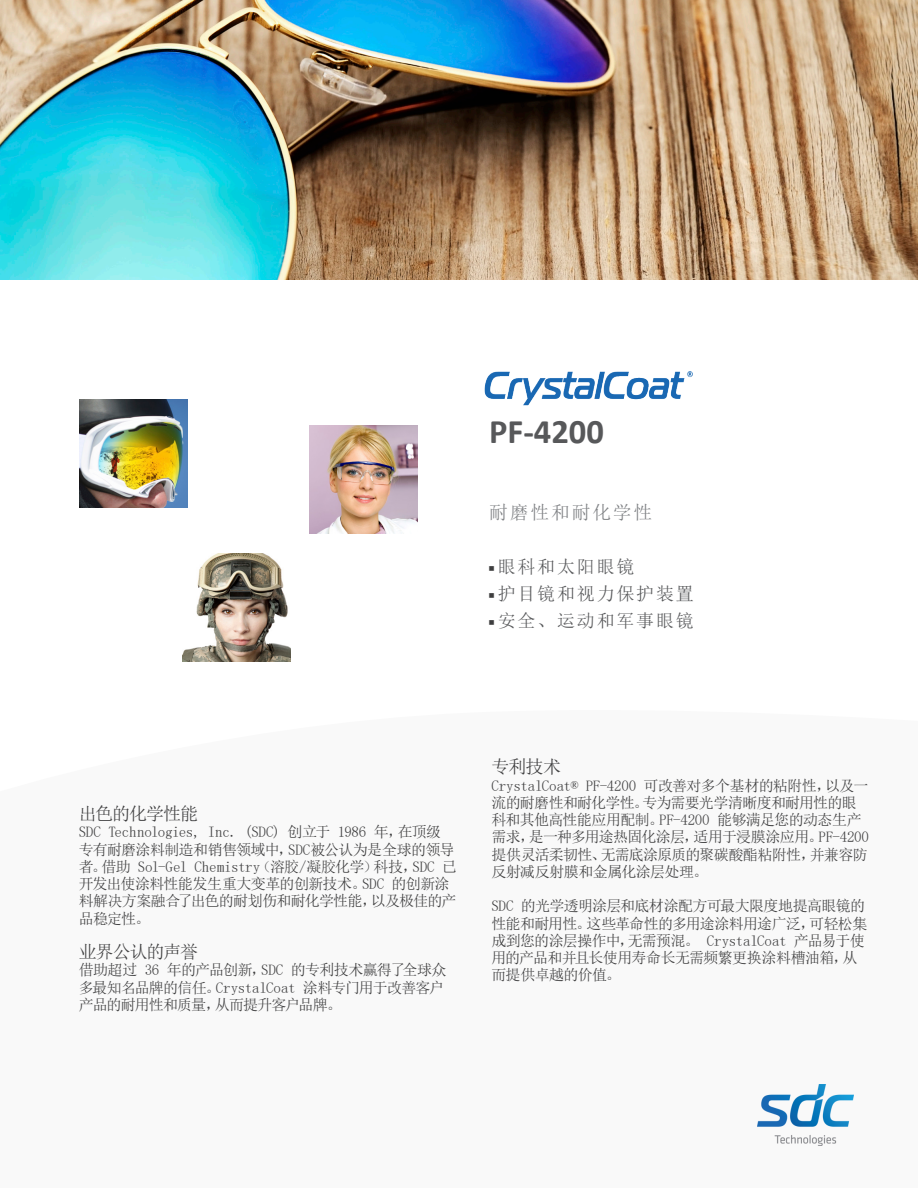
<style>
.page{position:relative;width:918px;height:1188px;background:#fff}
.page>*{position:absolute;margin:0;border:0;box-sizing:border-box;transform-origin:0 0}
.t1{font:700 34.5px "Calibri";color:#57585a}
.t2{font:18.75px "Sim Sun";letter-spacing:.1em;color:#808285}
.t3{font:18px "Sim Sun";letter-spacing:.1em;color:#57585a}
.t4{font:18px "Sim Sun";letter-spacing:-.055em;color:#3e3e3f}
.t5{font:15px/17.2px "Sim Sun";letter-spacing:-.045em;color:#3e3e3f}
</style>
<div class="page">
<img style="left:182px;top:554px;width:108px;height:108px">
<img style="left:0;top:0;width:918px;height:279px">
<img style="left:80px;top:400px;width:108px;height:108px">
<img style="left:310px;top:426px;width:108px;height:108px">
<img style="left:484px;top:371px;width:209px;height:34px">
<img style="left:758px;top:1084px;width:96px;height:61px">
<p class="t1" style="left:489px;top:407px;width:116px">PF-4200</p>
<p class="t2" style="left:489px;top:503px;width:165px">耐磨性和耐化学性</p>
<p class="t3" style="left:489px;top:557px;width:147px"><sup>■</sup> 眼科和太阳眼镜</p>
<p class="t3" style="left:489px;top:584px;width:206px"><sup>■</sup> 护目镜和视力保护装置</p>
<p class="t3" style="left:489px;top:611px;width:206px"><sup>■</sup> 安全、运动和军事眼镜</p>
<p class="t4" style="left:79px;top:805px;width:121px">出色的化学性能</p>
<p class="t5" style="left:79px;top:823px;width:380px">SDC Technologies, Inc. (SDC) 创立于 1986 年，在顶级专有耐磨涂料制造和销售领域中，SDC被公认为是全球的领导者。借助 Sol-Gel Chemistry（溶胶/凝胶化学）科技，SDC 已开发出使涂料性能发生重大变革的创新技术。SDC 的创新涂料解决方案融合了出色的耐划伤和耐化学性能，以及极佳的产品稳定性。</p>
<p class="t4" style="left:79px;top:943px;width:121px">业界公认的声誉</p>
<p class="t5" style="left:79px;top:961px;width:369px">借助超过 36 年的产品创新，SDC 的专利技术赢得了全球众多最知名品牌的信任。CrystalCoat 涂料专门用于改善客户产品的耐用性和质量，从而提升客户品牌。</p>
<p class="t4" style="left:491px;top:758px;width:71px">专利技术</p>
<p class="t5" style="left:491px;top:777px;width:379px">CrystalCoat® PF-4200 可改善对多个基材的粘附性，以及一流的耐磨性和耐化学性。专为需要光学清晰度和耐用性的眼科和其他高性能应用配制。PF-4200 能够满足您的动态生产需求，是一种多用途热固化涂层，适用于浸膜涂应用。PF-4200提供灵活柔韧性、无需底涂原质的聚碳酸酯粘附性，并兼容防反射减反射膜和金属化涂层处理。</p>
<p class="t5" style="left:491px;top:897px;width:377px">SDC 的光学透明涂层和底材涂配方可最大限度地提高眼镜的性能和耐用性。这些革命性的多用途涂料用途广泛，可轻松集成到您的涂层操作中，无需预混。 CrystalCoat 产品易于使用的产品和并且长使用寿命长无需频繁更换涂料槽油箱，从而提供卓越的价值。</p>
</div>
